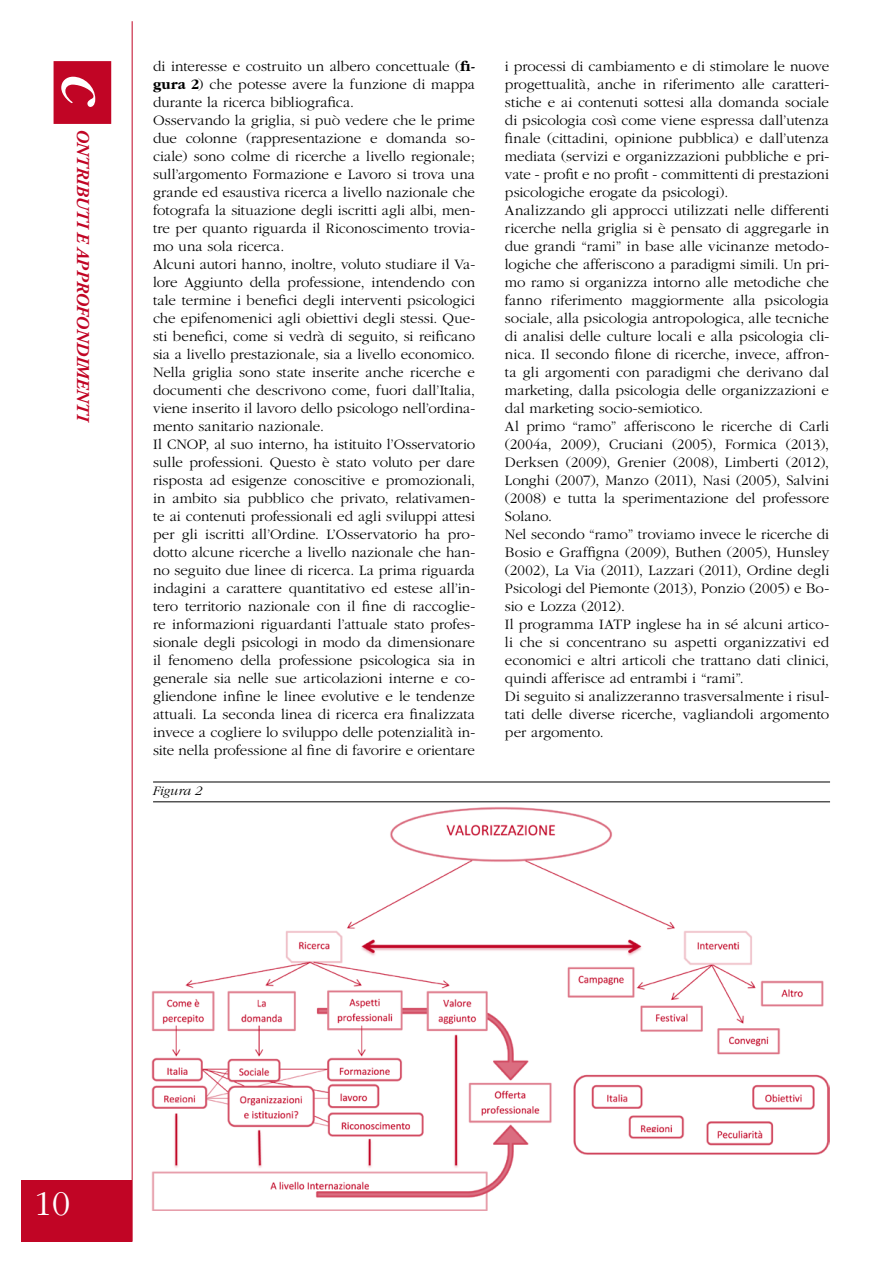
<style>
.page{position:relative;width:893px;height:1263px;background:#fff}
.page>*{position:absolute;margin:0;border:0;box-sizing:border-box;transform-origin:0 0}
.t1{font:italic 72px "Garamond";color:#fff}
.t2{font:300 36px "Garamond";color:#fff}
.t3{font:italic 700 18px "Adobe Garamond";color:#c10525}
.t4{font:300 15px/18px "Garamond";color:#000}
.t5{font:italic 300 13.5px "Garamond";color:#000}
.s1{font-weight:700}
</style>
<div class="page">
<div style="left:21px;top:1180px;width:111px;height:62px;background:#c10525"></div>
<hr style="left:132px;top:21px;width:1px;height:1221px;background:#c10525">
<div style="left:54px;top:61px;width:57px;height:63px;background:#c10525;border:2px solid #c10525"></div>
<img style="left:152px;top:807px;width:677px;height:404px">
<hr style="left:153px;top:801px;width:677px;height:1px;background:#000">
<hr style="left:153px;top:782px;width:677px;height:1px;background:#000">
<h1 class="t1" style="left:122px;top:75px;width:34px;rotate:90deg">c</h1>
<p class="t3" style="left:93px;top:129px;width:295px;rotate:90deg">ONTRIBUTI E APPROFONDIMENTI</p>
<p class="t4" style="left:153px;top:58px;width:324px">di interesse e costruito un albero concettuale (<span class="s1">fi&shy;gura 2</span>) che potesse avere la funzione di mappa durante la ricerca bibliografica.<br>Osservando la griglia, si può vedere che le prime due colonne (rappresentazione e domanda so&shy;ciale) sono colme di ricerche a livello regionale; sull’argomento Formazione e Lavoro si trova una grande ed esaustiva ricerca a livello nazionale che fotografa la situazione degli iscritti agli albi, men&shy;tre per quanto riguarda il Riconoscimento trovia&shy;mo una sola ricerca.<br>Alcuni autori hanno, inoltre, voluto studiare il Va&shy;lore Aggiunto della professione, intendendo con tale termine i benefici degli interventi psicologici che epifenomenici agli obiettivi degli stessi. Que&shy;sti benefici, come si vedrà di seguito, si reificano sia a livello prestazionale, sia a livello economico.<br>Nella griglia sono state inserite anche ricerche e documenti che descrivono come, fuori dall’Italia, viene inserito il lavoro dello psicologo nell’ordina&shy;mento sanitario nazionale.<br>Il CNOP, al suo interno, ha istituito l’Osservatorio sulle professioni. Questo è stato voluto per dare risposta ad esigenze conoscitive e promozionali, in ambito sia pubblico che privato, relativamen&shy;te ai contenuti professionali ed agli sviluppi attesi per gli iscritti all’Ordine. L’Osservatorio ha pro&shy;dotto alcune ricerche a livello nazionale che han&shy;no seguito due linee di ricerca. La prima riguarda indagini a carattere quantitativo ed estese all’in&shy;tero territorio nazionale con il fine di raccoglie&shy;re informazioni riguardanti l’attuale stato profes&shy;sionale degli psicologi in modo da dimensionare il fenomeno della professione psicologica sia in generale sia nelle sue articolazioni interne e co&shy;gliendone infine le linee evolutive e le tendenze attuali. La seconda linea di ricerca era finalizzata invece a cogliere lo sviluppo delle potenzialità in&shy;site nella professione al fine di favorire e orientare</p>
<p class="t4" style="left:505px;top:57px;width:326px">i processi di cambiamento e di stimolare le nuove progettualità, anche in riferimento alle caratteri&shy;stiche e ai contenuti sottesi alla domanda sociale di psicologia così come viene espressa dall’utenza finale (cittadini, opinione pubblica) e dall’utenza mediata (servizi e organizzazioni pubbliche e pri&shy;vate - profit e no profit - committenti di prestazioni psicologiche erogate da psicologi).<br>Analizzando gli approcci utilizzati nelle differenti ricerche nella griglia si è pensato di aggregarle in due grandi “rami” in base alle vicinanze metodo&shy;logiche che afferiscono a paradigmi simili. Un pri&shy;mo ramo si organizza intorno alle metodiche che fanno riferimento maggiormente alla psicologia sociale, alla psicologia antropologica, alle tecniche di analisi delle culture locali e alla psicologia cli&shy;nica. Il secondo filone di ricerche, invece, affron&shy;ta gli argomenti con paradigmi che derivano dal marketing, dalla psicologia delle organizzazioni e dal marketing socio-semiotico.<br>Al primo “ramo” afferiscono le ricerche di Carli (2004a, 2009), Cruciani (2005), Formica (2013), Derksen (2009), Grenier (2008), Limberti (2012), Longhi (2007), Manzo (2011), Nasi (2005), Salvini (2008) e tutta la sperimentazione del professore Solano.<br>Nel secondo “ramo” troviamo invece le ricerche di Bosio e Graffigna (2009), Buthen (2005), Hunsley (2002), La Via (2011), Lazzari (2011), Ordine degli Psicologi del Piemonte (2013), Ponzio (2005) e Bo&shy;sio e Lozza (2012).<br>Il programma IATP inglese ha in sé alcuni artico&shy;li che si concentrano su aspetti organizzativi ed economici e altri articoli che trattano dati clinici, quindi afferisce ad entrambi i “rami”.<br>Di seguito si analizzeranno trasversalmente i risul&shy;tati delle diverse ricerche, vagliandoli argomento per argomento.</p>
<p class="t5" style="left:152px;top:784px;width:51px">Figura 2</p>
<h2 class="t2" style="left:34px;top:1185px;width:38px">10</h2>
</div>
